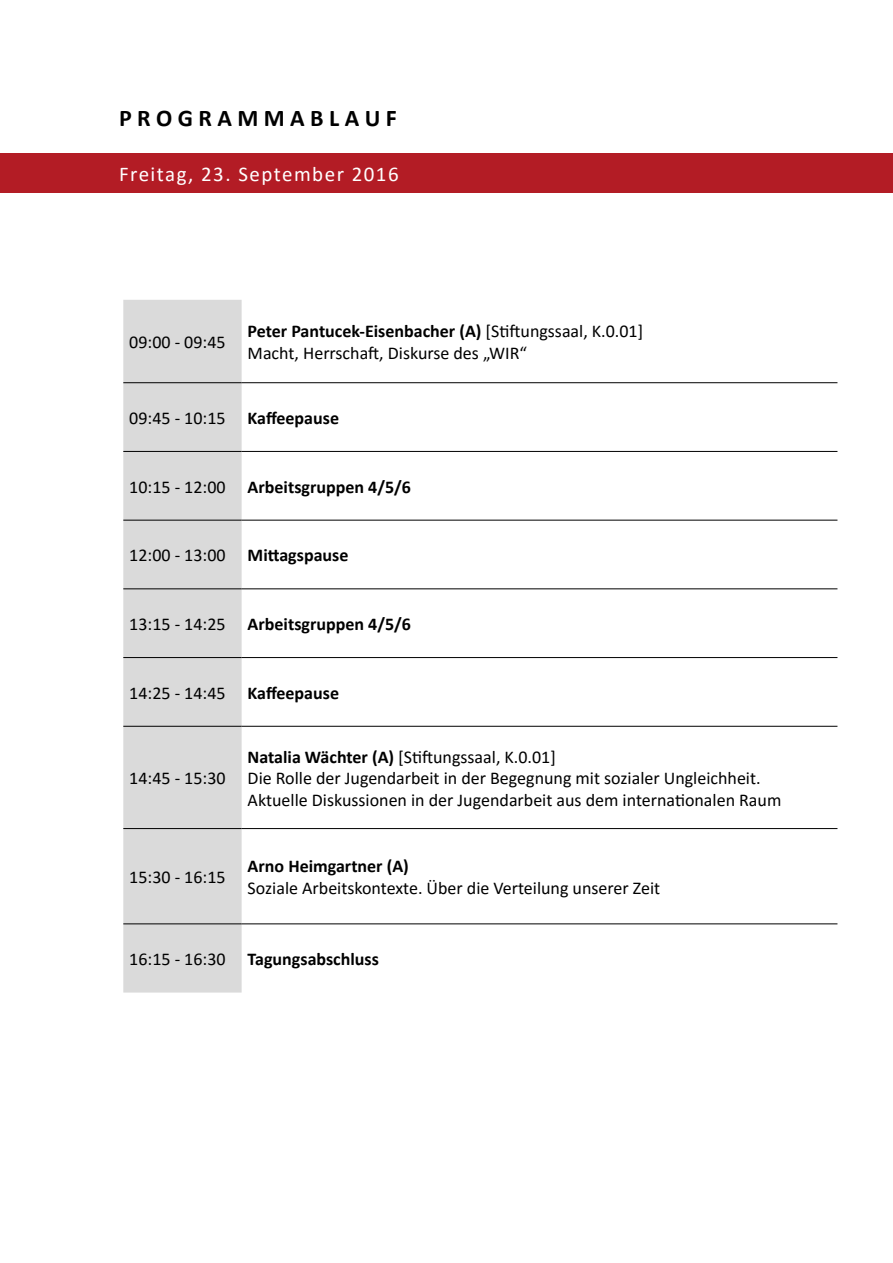
<style>
.page{position:relative;width:893px;height:1263px;background:#fff}
.page>*{position:absolute;margin:0;border:0;box-sizing:border-box;transform-origin:0 0}
.t1{font:700 24px "Calibri";color:#000}
.t2{font:21px "Calibri";letter-spacing:.07em;color:#fff}
.t3{font:18px/21.6px "Calibri";color:#000}
.t4{font:700 18px "Calibri";color:#000}
.s1{font-weight:700}
.s2{font-weight:400}
</style>
<div class="page">
<div style="left:0;top:153px;width:893px;height:40px;background:#b31c25"></div>
<div style="left:123px;top:300px;width:119px;height:692px;background:#dadada"></div>
<hr style="left:123px;top:382px;width:119px;height:1px;background:#000">
<hr style="left:242px;top:382px;width:595px;height:1px;background:#000">
<hr style="left:123px;top:451px;width:119px;height:1px;background:#000">
<hr style="left:242px;top:451px;width:595px;height:1px;background:#000">
<hr style="left:123px;top:520px;width:119px;height:1px;background:#000">
<hr style="left:242px;top:520px;width:595px;height:1px;background:#000">
<hr style="left:123px;top:588px;width:119px;height:1px;background:#000">
<hr style="left:242px;top:588px;width:595px;height:1px;background:#000">
<hr style="left:123px;top:657px;width:119px;height:1px;background:#000">
<hr style="left:242px;top:657px;width:595px;height:1px;background:#000">
<hr style="left:123px;top:726px;width:119px;height:1px;background:#000">
<hr style="left:242px;top:726px;width:595px;height:1px;background:#000">
<hr style="left:123px;top:828px;width:119px;height:1px;background:#000">
<hr style="left:242px;top:828px;width:595px;height:1px;background:#000">
<hr style="left:123px;top:923px;width:119px;height:1px;background:#000">
<hr style="left:242px;top:923px;width:595px;height:1px;background:#000">
<h1 class="t1" style="left:119px;top:101px;width:279px">P R O G R A M M A B L A U F</h1>
<p class="t2" style="left:119px;top:159px;width:281px">Freitag, 23. September 2016</p>
<p class="t3" style="left:129px;top:331px;width:98px">09:00 - 09:45</p>
<p class="t3" style="left:248px;top:320px;width:397px"><span class="s1">Peter Pantucek-Eisenbacher (A)</span> [Stiftungssaal, K.0.01]<br>Macht, Herrschaft, Diskurse des „WIR“</p>
<p class="t3" style="left:129px;top:406px;width:211px">09:45 - 10:15 <span class="s1">Kaffeepause</span></p>
<p class="t4" style="left:129px;top:474px;width:283px"><span class="s2">10:15 - 12:00</span> Arbeitsgruppen 4/5/6</p>
<p class="t4" style="left:129px;top:542px;width:221px"><span class="s2">12:00 - 13:00</span> Mittagspause</p>
<p class="t4" style="left:129px;top:611px;width:283px"><span class="s2">13:15 - 14:25</span> Arbeitsgruppen 4/5/6</p>
<p class="t3" style="left:129px;top:681px;width:211px">14:25 - 14:45 <span class="s1">Kaffeepause</span></p>
<p class="t3" style="left:129px;top:767px;width:98px">14:45 - 15:30</p>
<p class="t3" style="left:129px;top:866px;width:98px">15:30 - 16:15</p>
<p class="t3" style="left:248px;top:745px;width:535px"><span class="s1">Natalia Wächter (A)</span> [Stiftungssaal, K.0.01]<br>Die Rolle der Jugendarbeit in der Begegnung mit sozialer Ungleichheit.<br>Aktuelle Diskussionen in der Jugendarbeit aus dem internationalen Raum</p>
<p class="t4" style="left:248px;top:853px;width:163px">Arno Heimgartner (A)</p>
<p class="t3" style="left:248px;top:876px;width:414px">Soziale Arbeitskontexte. Über die Verteilung unserer Zeit</p>
<p class="t4" style="left:129px;top:946px;width:251px"><span class="s2">16:15 - 16:30</span> Tagungsabschluss</p>
</div>
